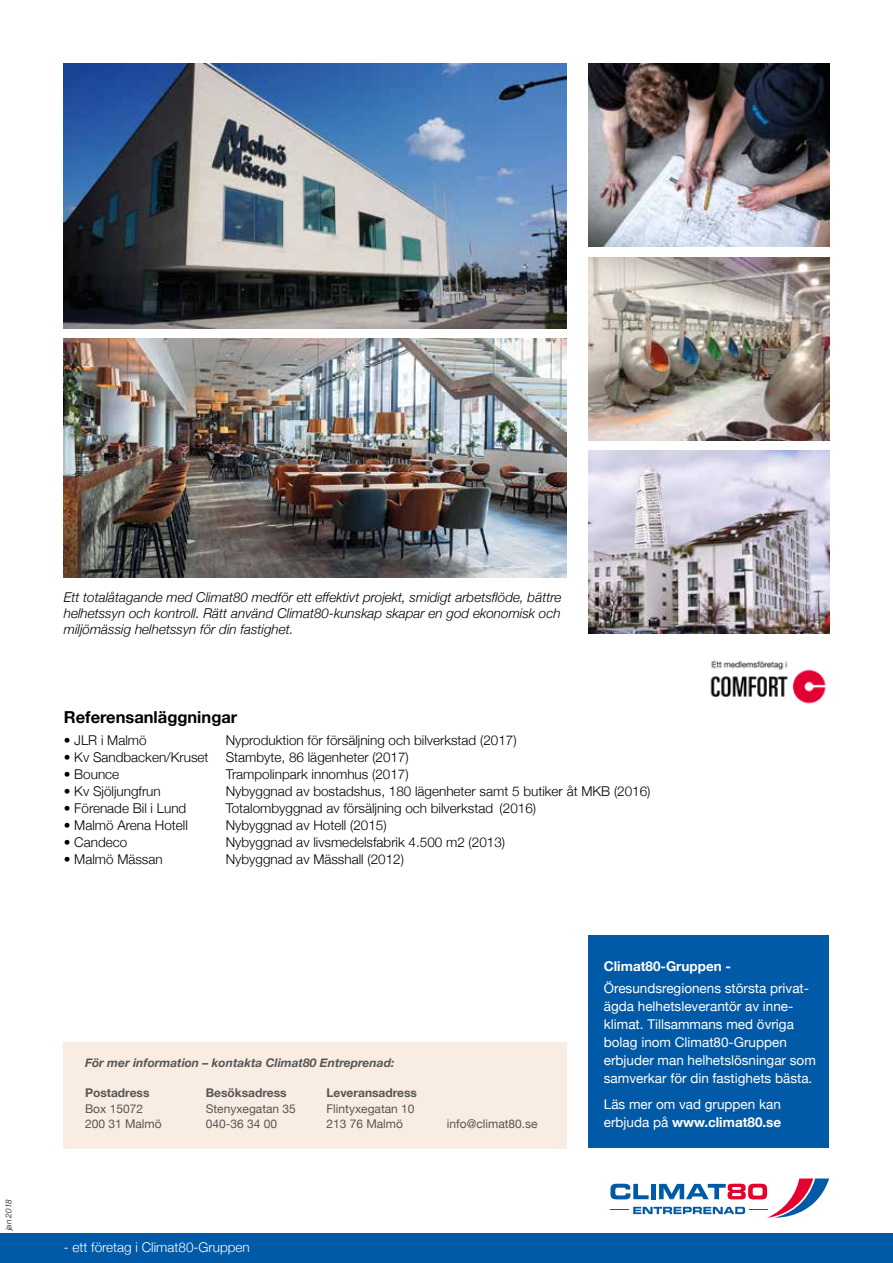
<style>
.page{position:relative;width:893px;height:1263px;background:#fff}
.page>*{position:absolute;margin:0;border:0;box-sizing:border-box;transform-origin:0 0}
.t1{font:700 16.5px "Helvetica Neue";color:#000}
.t2{font:300 13.5px "Helvetica Neue";color:#000}
.t3{font:13.5px/18px "Helvetica Neue";color:#fff}
.t4{font:italic 300 13.5px/16.2px "Helvetica Neue";color:#000;text-align:justify}
.t5{font:300 13.5px "Helvetica Neue";color:#fff}
.t6{font:700 13.5px "Helvetica Neue";color:#fff}
.t7{font:12px/14.4px "Helvetica Neue";color:#575756}
.t8{font:italic 700 12px "Helvetica Neue";color:#575756}
.t9{font:700 12px "Helvetica Neue";color:#575756}
.t10{font:italic 300 8.25px "Helvetica Neue";letter-spacing:-.005em;color:#000}
.s1{font-weight:700}
</style>
<div class="page">
<div style="left:0;top:1233px;width:893px;height:30px;background:#005aa7"></div>
<svg style="left:610px;top:1178px;width:219px;height:40px"></svg>
<img style="left:588px;top:64px;width:241px;height:183px">
<img style="left:64px;top:64px;width:503px;height:264px">
<img style="left:588px;top:257px;width:241px;height:183px">
<img style="left:64px;top:339px;width:503px;height:238px">
<img style="left:588px;top:451px;width:241px;height:183px">
<div style="left:64px;top:1042px;width:503px;height:106px;background:#f9ece3"></div>
<img style="left:710px;top:660px;width:116px;height:44px">
<div style="left:588px;top:935px;width:241px;height:213px;background:#005aa7"></div>
<p class="t10" style="left:2px;top:1230px;width:32px;rotate:-90deg">jan 2018</p>
<p class="t4" style="left:64px;top:588px;width:499px">Ett totalåtagande med Climat80 medför ett effektivt projekt, smidigt arbetsflöde, bättre helhetssyn och kontroll. Rätt använd Climat80-kunskap skapar en god ekonomisk och miljömässig helhetssyn för din fastighet.</p>
<p class="t1" style="left:64px;top:704px;width:175px">Referensanläggningar</p>
<p class="t2" style="left:64px;top:729px;width:84px">• JLR i Malmö</p>
<p class="t2" style="left:226px;top:729px;width:292px">Nyproduktion för försäljning och bilverkstad (2017)</p>
<p class="t2" style="left:64px;top:746px;width:146px">• Kv Sandbacken/Kruset</p>
<p class="t2" style="left:226px;top:746px;width:185px">Stambyte, 86 lägenheter (2017)</p>
<p class="t2" style="left:64px;top:763px;width:57px">• Bounce</p>
<p class="t2" style="left:226px;top:763px;width:184px">Trampolinpark innomhus (2017)</p>
<p class="t2" style="left:64px;top:780px;width:99px">• Kv Sjöljungfrun</p>
<p class="t2" style="left:226px;top:780px;width:426px">Nybyggnad av bostadshus, 180 lägenheter samt 5 butiker åt MKB (2016)</p>
<p class="t2" style="left:64px;top:798px;width:124px">• Förenade Bil i Lund</p>
<p class="t2" style="left:226px;top:798px;width:312px">Totalombyggnad av försäljning och bilverkstad (2016)</p>
<p class="t2" style="left:64px;top:815px;width:126px">• Malmö Arena Hotell</p>
<p class="t2" style="left:226px;top:815px;width:162px">Nybyggnad av Hotell (2015)</p>
<p class="t2" style="left:64px;top:832px;width:65px">• Candeco</p>
<p class="t2" style="left:226px;top:832px;width:281px">Nybyggnad av livsmedelsfabrik 4.500 m2 (2013)</p>
<p class="t2" style="left:64px;top:849px;width:100px">• Malmö Mässan</p>
<p class="t2" style="left:226px;top:849px;width:180px">Nybyggnad av Mässhall (2012)</p>
<p class="t8" style="left:85px;top:1054px;width:311px">För mer information – kontakta Climat80 Entreprenad:</p>
<p class="t9" style="left:85px;top:1083px;width:66px">Postadress</p>
<p class="t7" style="left:85px;top:1103px;width:78px">Box 15072<br>200 31 Malmö</p>
<p class="t9" style="left:206px;top:1083px;width:82px">Besöksadress</p>
<p class="t7" style="left:206px;top:1103px;width:92px">Stenyxegatan 35<br>040-36 34 00</p>
<p class="t9" style="left:326px;top:1083px;width:92px">Leveransadress</p>
<p class="t7" style="left:326px;top:1103px;width:90px">Flintyxegatan 10<br>213 76 Malmö</p>
<p class="t7" style="left:447px;top:1117px;width:92px">info@climat80.se</p>
<p class="t5" style="left:64px;top:1236px;width:188px">- ett företag i Climat80-Gruppen</p>
<p class="t6" style="left:604px;top:955px;width:129px">Climat80-Gruppen -</p>
<p class="t3" style="left:604px;top:980px;width:214px">Öresundsregionens största privat&shy;ägda helhetsleverantör av inne&shy;klimat. Tillsammans med övriga bolag inom Climat80-Gruppen erbjuder man helhetslösningar som samverkar för din fastighets bästa.</p>
<p class="t3" style="left:604px;top:1096px;width:179px">Läs mer om vad gruppen kan erbjuda på <span class="s1">www.climat80.se</span></p>
</div>
